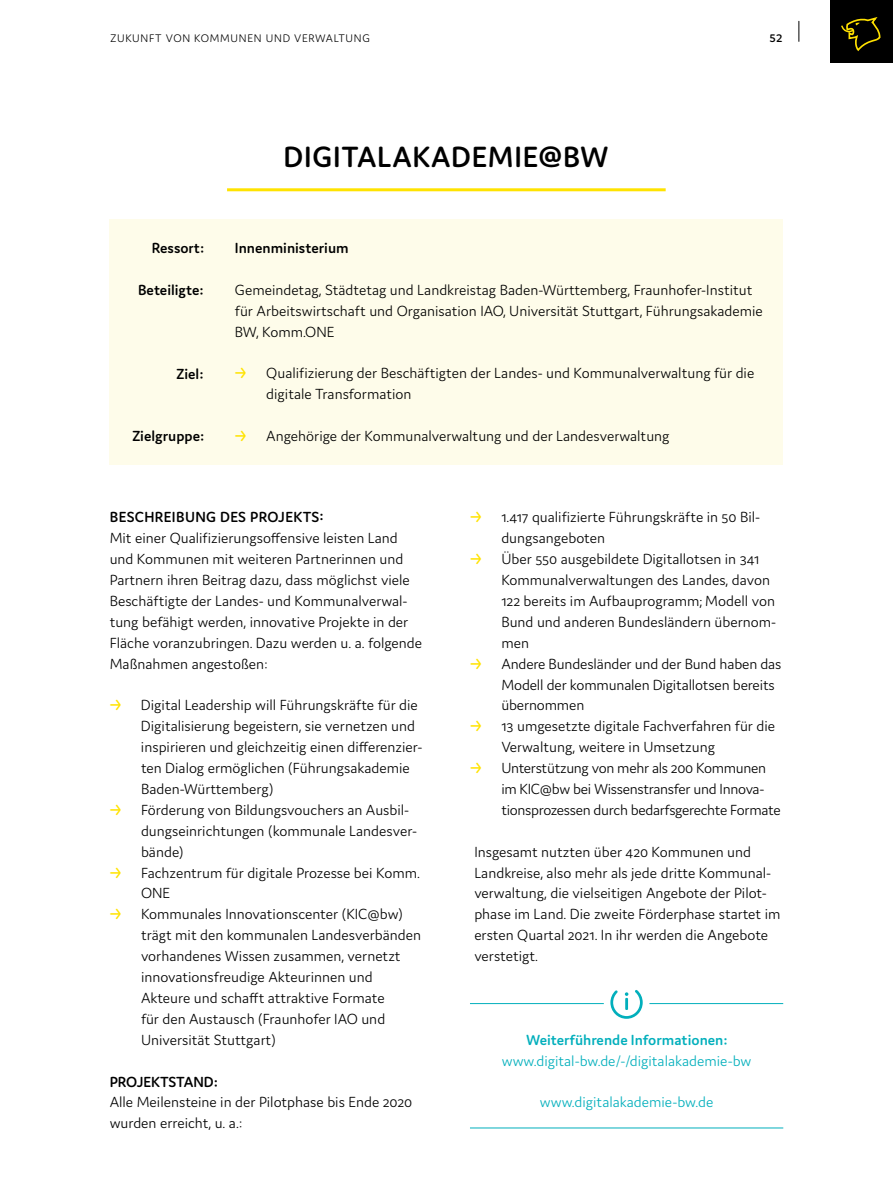
<style>
.page{position:relative;width:893px;height:1191px;background:#fff}
.page>*{position:absolute;margin:0;border:0;box-sizing:border-box;transform-origin:0 0}
.t1{font:600 31.2px "Domus";letter-spacing:.025em;color:#000}
.t2{font:300 15.6px/20.9px "Domus";color:#000}
.t3{font:300 15.6px/20.9px "Domus";letter-spacing:-.02em;color:#000}
.t4{font:600 15.6px "Domus";color:#000}
.t5{font:300 15.6px "Domus";color:#02afbc}
.t6{font:600 15.6px "Domus";color:#02afbc}
.t7{font:600 15.6px "Domus";letter-spacing:.025em;color:#000}
.t8{font:300 11.7px "Domus";letter-spacing:.065em;color:#000}
.t9{font:600 11.7px "Domus";color:#000}
.s1{font-weight:600;color:#ffe300}
</style>
<div class="page">
<hr style="left:227px;top:188px;width:439px;height:3px;background:#ffe300">
<hr style="left:470px;top:1003px;width:313px;height:1px;background:#02afbc">
<div style="left:604px;top:979px;width:45px;height:47px;background:#fff;border-radius:50%"></div>
<svg style="left:610px;top:990px;width:33px;height:29px"></svg>
<hr style="left:470px;top:1127px;width:313px;height:1px;background:#02afbc">
<div style="left:110px;top:219px;width:673px;height:246px;background:#fefcea"></div>
<div style="left:830px;top:0;width:63px;height:63px;background:#000"></div>
<svg style="left:841px;top:17px;width:40px;height:34px"></svg>
<svg style="left:798px;top:21px;width:1px;height:20px"></svg>
<p class="t8" style="left:110px;top:32px;width:261px">ZUKUNFT VON KOMMUNEN UND VERWALTUNG</p>
<p class="t9" style="left:769px;top:32px;width:15px">52</p>
<p class="t4" style="left:152px;top:239px;width:54px">Ressort:</p>
<p class="t4" style="left:138px;top:281px;width:67px">Beteiligte:</p>
<p class="t4" style="left:177px;top:365px;width:29px">Ziel:</p>
<p class="t4" style="left:132px;top:427px;width:73px">Zielgruppe:</p>
<h1 class="t1" style="left:284px;top:140px;width:327px">DIGITALAKADEMIE@BW</h1>
<p class="t4" style="left:235px;top:239px;width:115px">Innenministerium</p>
<p class="t2" style="left:235px;top:279px;width:529px">Gemeindetag, Städtetag und Landkreistag Baden-Württemberg, Fraunhofer-Institut für Arbeitswirtschaft und Organisation IAO, Universität Stuttgart, Führungsakademie<br>BW, Komm.ONE</p>
<p class="t2" style="left:266px;top:363px;width:489px;text-indent:-31px"><span class="s1">→</span> Qualifizierung der Beschäftigten der Landes- und Kommunalverwaltung für die digitale Transformation</p>
<p class="t2" style="left:235px;top:425px;width:436px"><span class="s1">→</span> Angehörige der Kommunalverwaltung und der Landesverwaltung</p>
<p class="t7" style="left:110px;top:509px;width:216px">BESCHREIBUNG DES PROJEKTS:</p>
<p class="t2" style="left:110px;top:527px;width:314px">Mit einer Qualifizierungsoffensive leisten Land und Kommunen mit weiteren Partnerinnen und Partnern ihren Beitrag dazu, dass möglichst viele Beschäftigte der Landes- und Kommunalverwal&shy;tung befähigt werden, innovative Projekte in der Fläche voranzubringen. Dazu werden u. a. folgende Maßnahmen angestoßen:</p>
<p class="t2" style="left:141px;top:695px;width:283px;text-indent:-31px"><span class="s1">→</span> Digital Leadership will Führungskräfte für die Digitalisierung begeistern, sie vernetzen und inspirieren und gleichzeitig einen differenzier&shy;ten Dialog ermöglichen (Führungsakademie Baden-Württemberg)</p>
<p class="t2" style="left:141px;top:799px;width:278px;text-indent:-31px"><span class="s1">→</span> Förderung von Bildungsvouchers an Ausbil&shy;dungseinrichtungen (kommunale Landesver&shy;bände)</p>
<p class="t2" style="left:141px;top:862px;width:280px;text-indent:-31px"><span class="s1">→</span> Fachzentrum für digitale Prozesse bei Komm.<br>ONE</p>
<p class="t2" style="left:141px;top:903px;width:282px;text-indent:-31px"><span class="s1">→</span> Kommunales Innovationscenter (KIC@bw) trägt mit den kommunalen Landesverbänden vorhandenes Wissen zusammen, vernetzt innovationsfreudige Akteurinnen und Akteure und schafft attraktive Formate<br>für den Austausch (Fraunhofer IAO und Universität Stuttgart)</p>
<p class="t4" style="left:110px;top:1072px;width:110px">PROJEKTSTAND:</p>
<p class="t2" style="left:110px;top:1091px;width:304px">Alle Meilensteine in der Pilotphase bis Ende 2020 wurden erreicht, u. a.:</p>
<p class="t2" style="left:501px;top:507px;width:260px;text-indent:-31px"><span class="s1">→</span> 1.417 qualifizierte Führungskräfte in 50 Bil&shy;dungsangeboten</p>
<p class="t2" style="left:501px;top:548px;width:276px;text-indent:-31px"><span class="s1">→</span> Über 550 ausgebildete Digitallotsen in 341<br>Kommunalverwaltungen des Landes, davon 122 bereits im Aufbauprogramm; Modell von Bund und anderen Bundesländern übernom&shy;men</p>
<p class="t2" style="left:501px;top:653px;width:282px;text-indent:-31px"><span class="s1">→</span> Andere Bundesländer und der Bund haben das<br>Modell der kommunalen Digitallotsen bereits übernommen</p>
<p class="t2" style="left:501px;top:715px;width:275px;text-indent:-31px"><span class="s1">→</span> 13 umgesetzte digitale Fachverfahren für die<br>Verwaltung, weitere in Umsetzung</p>
<p class="t3" style="left:501px;top:757px;width:281px;text-indent:-31px"><span class="s1">→</span> Unterstützung von mehr als 200 Kommunen im KIC@bw bei Wissenstransfer und Innova&shy;tionsprozessen durch bedarfsgerechte Formate</p>
<p class="t2" style="left:474px;top:841px;width:308px">Insgesamt nutzten über 420 Kommunen und Landkreise, also mehr als jede dritte Kommunal&shy;verwaltung, die vielseitigen Angebote der Pilot&shy;phase im Land. Die zweite Förderphase startet im ersten Quartal 2021. In ihr werden die Angebote verstetigt.</p>
<p class="t6" style="left:526px;top:1031px;width:203px">Weiterführende Informationen:</p>
<p class="t5" style="left:502px;top:1052px;width:251px">www.digital-bw.de/-/digitalakademie-bw</p>
<p class="t5" style="left:540px;top:1093px;width:175px">www.digitalakademie-bw.de</p>
</div>
